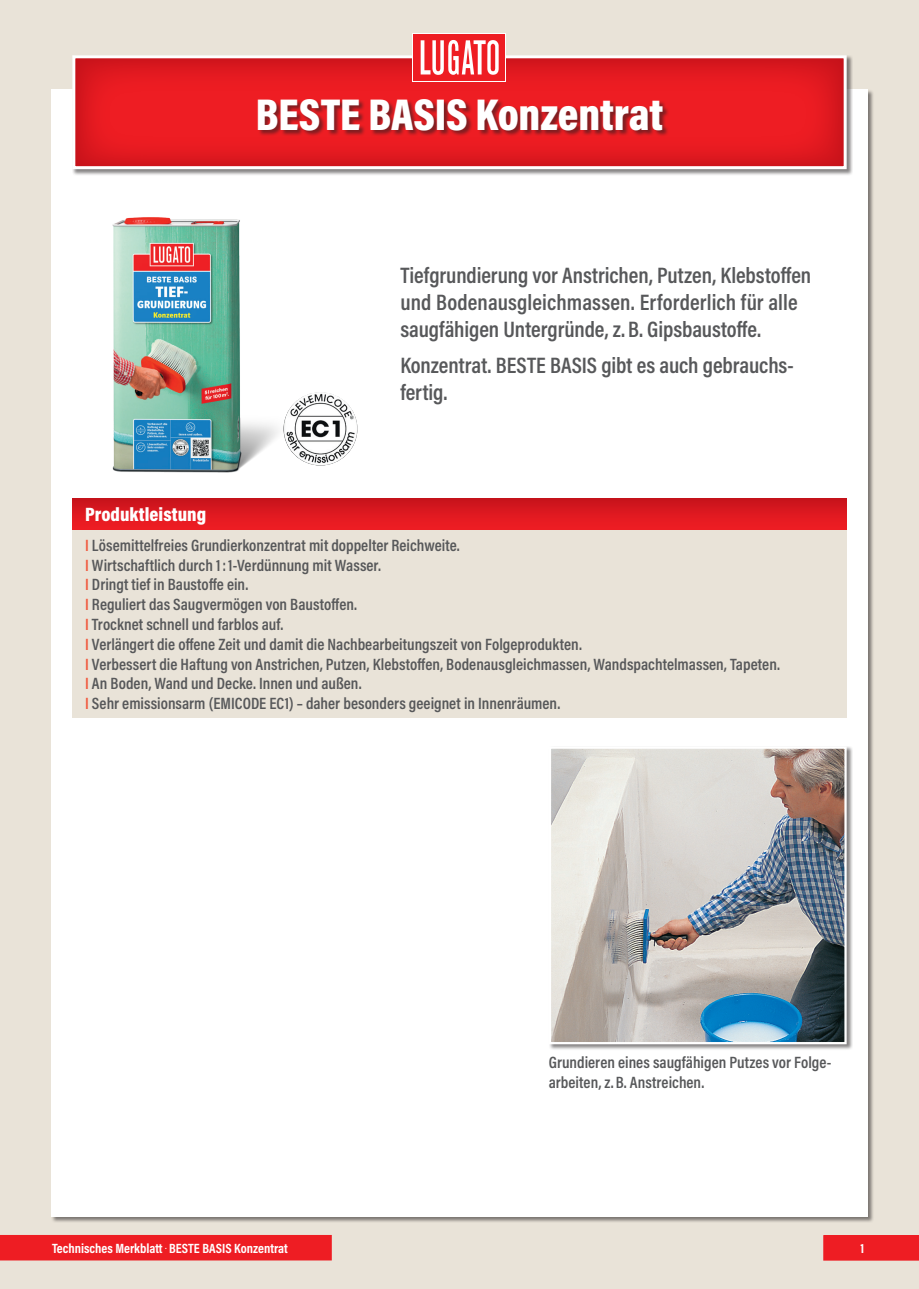
<style>
.page{position:relative;width:919px;height:1289px;background:#fff}
.page>*{position:absolute;margin:0;border:0;box-sizing:border-box;transform-origin:0 0}
.t1{font:900 45px "Acumin Pro Cond";letter-spacing:-.005em;color:#fff}
.t2{font:600 22.5px/27px "Acumin Pro Cond";color:#57585a}
.t3{font:900 19.5px "Acumin Pro Cond";color:#fff}
.t4{font:600 16.5px/19.8px "Acumin Pro Cond";color:#57585a}
.t5{font:700 13.5px "Acumin Pro Cond";color:#fff}
.s1{color:#f0593e}
</style>
<div class="page">
<div style="left:0;top:0;width:918px;height:1288px;background:#e9e3d8"></div>
<div style="left:51px;top:89px;width:816px;height:1127px;background:#fff"></div>
<div style="left:824px;top:1235px;width:94px;height:24px;background:#ee1d23"></div>
<div style="left:823px;top:1234px;width:95px;height:26px;border:2px solid #ee1d23"></div>
<div style="left:72px;top:55px;width:780px;height:121px;background:#231f20;opacity:.55"></div>
<svg style="left:72px;top:55px;width:774px;height:114px;background:#e52b31"></svg>
<div style="left:1px;top:1235px;width:330px;height:24px;background:#ee1d23"></div>
<div style="left:0;top:1234px;width:332px;height:26px;border:2px solid #ee1d23"></div>
<div style="left:258px;top:99px;width:411px;height:38px;background:#231f20;opacity:.55"></div>
<div style="left:412px;top:33px;width:94px;height:49px;background:#fff"></div>
<div style="left:413px;top:34px;width:92px;height:47px;background:#ee1d23"></div>
<svg style="left:420px;top:40px;width:78px;height:35px"></svg>
<div style="left:72px;top:498px;width:774px;height:32px;background:linear-gradient(to bottom,#c8131b,#f01e24)"></div>
<div style="left:72px;top:530px;width:774px;height:187px;background:#e9e3d8"></div>
<div style="left:548px;top:746px;width:304px;height:304px;background:#231f20;opacity:.55"></div>
<img style="left:552px;top:749px;width:291px;height:292px">
<div style="left:549px;top:746px;width:297px;height:298px;border:2px solid #fff"></div>
<img style="left:283px;top:392px;width:74px;height:73px;border-radius:37px">
<img style="left:112px;top:217px;width:186px;height:256px">
<h1 class="t1" style="left:256px;top:85px;width:409px">BESTE BASIS Konzentrat</h1>
<h2 class="t2" style="left:400px;top:261px;width:412px">Tiefgrundierung vor Anstrichen, Putzen, Klebstoffen und Bodenausgleichmassen. Erforderlich für alle saugfähigen Untergründe, z. B. Gipsbaustoffe.</h2>
<h2 class="t2" style="left:400px;top:351px;width:395px">Konzentrat. BESTE BASIS gibt es auch gebrauchs&shy;fertig.</h2>
<p class="t3" style="left:85px;top:502px;width:123px">Produktleistung</p>
<p class="t4" style="left:85px;top:534px;width:696px"><span class="s1">I</span> Lösemittelfreies Grundierkonzentrat mit doppelter Reichweite.<br><span class="s1">I</span> Wirtschaftlich durch 1:1-Verdünnung mit Wasser.<br><span class="s1">I</span> Dringt tief in Baustoffe ein.<br><span class="s1">I</span> Reguliert das Saugvermögen von Baustoffen.<br><span class="s1">I</span> Trocknet schnell und farblos auf.<br><span class="s1">I</span> Verlängert die offene Zeit und damit die Nachbearbeitungszeit von Folgeprodukten.<br><span class="s1">I</span> Verbessert die Haftung von Anstrichen, Putzen, Klebstoffen, Bodenausgleichmassen, Wandspachtelmassen, Tapeten.<br><span class="s1">I</span> An Boden, Wand und Decke. Innen und außen.<br><span class="s1">I</span> Sehr emissionsarm (EMICODE EC1) – daher besonders geeignet in Innenräumen.</p>
<p class="t4" style="left:549px;top:1051px;width:284px">Grundieren eines saugfähigen Putzes vor Folge&shy;arbeiten, z. B. Anstreichen.</p>
<p class="t5" style="left:52px;top:1238px;width:237px">Technisches Merkblatt <sup>•</sup> BESTE BASIS Konzentrat</p>
<p class="t5" style="left:860px;top:1239px;width:5px">1</p>
</div>
